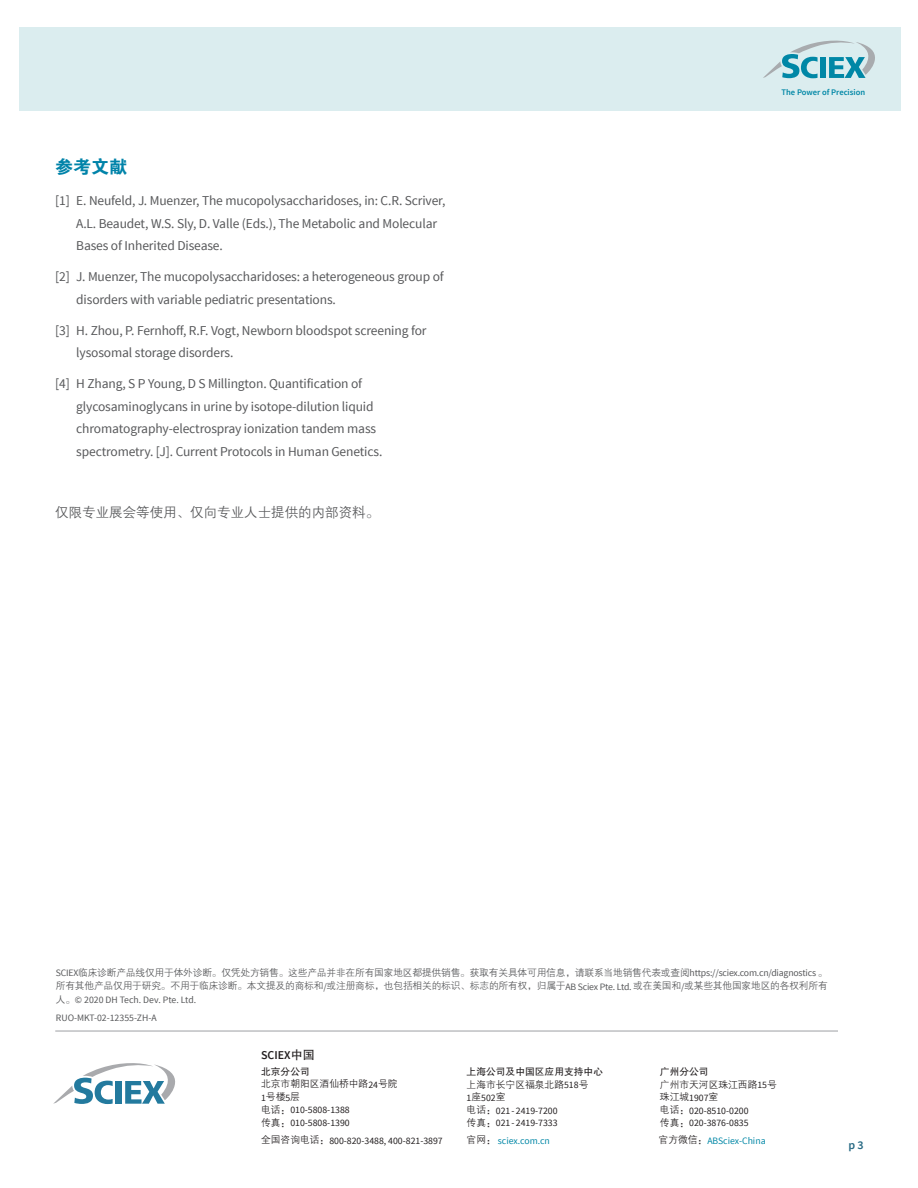
<style>
.page{position:relative;width:918px;height:1188px;background:#fff}
.page>*{position:absolute;margin:0;border:0;box-sizing:border-box;transform-origin:0 0}
.t1{font:18px "FZDHTK GBK1 0";color:#0083a9}
.t2{font:13.5px/22.5px "Source Sans Pro";letter-spacing:-.01em;color:#57585a}
.t3{font:13.5px "FZZDXK GBK1 0";color:#57585a}
.t4{font:600 12px "Source Sans Pro";color:#231f20}
.t5{font:600 12px "Source Sans Pro";color:#266983}
.t6{font:9.75px/13.5px "FZZDXK GBK1 0";letter-spacing:-.02em;color:#57585a}
.t7{font:9.75px/12.8px "Source Sans Pro";color:#231f20}
.t8{font:9.75px/12.8px "FZZDXK GBK1 0";color:#231f20}
.t9{font:9.75px/17.7px "Source Sans Pro";color:#57585a}
.t10{font:9.75px "Source Sans Pro";color:#0087a6}
.t11{font:9.75px "FZHTK GBK1 0";color:#231f20}
.t12{font:600 8.55px "Source Sans Pro";color:#0087a6}
.s1{font-family:"Source Sans Pro"}
.s2{font-family:"FZZDXK GBK1 0"}
.s3{font-family:"FZHTK GBK1 0";font-weight:400}
.s4{font-family:"FZZDXK GBK1 0";color:#231f20}
</style>
<div class="page">
<div style="left:19px;top:27px;width:881px;height:84px;background:#dbedef"></div>
<svg style="left:763px;top:41px;width:112px;height:37px"></svg>
<hr style="left:55px;top:1031px;width:783px;height:1px;background:#bebfc2">
<svg style="left:53px;top:1063px;width:122px;height:41px"></svg>
<h1 class="t1" style="left:55px;top:157px;width:74px">参考文献</h1>
<p class="t2" style="left:76px;top:190px;width:371px;text-indent:-21px">[1] E. Neufeld, J. Muenzer, The mucopolysaccharidoses, in: C.R. Scriver,<br>A.L. Beaudet, W.S. Sly, D. Valle (Eds.), The Metabolic and Molecular<br>Bases of Inherited Disease.</p>
<p class="t2" style="left:76px;top:266px;width:369px;text-indent:-21px">[2] J. Muenzer, The mucopolysaccharidoses: a heterogeneous group of disorders with variable pediatric presentations.</p>
<p class="t2" style="left:76px;top:319px;width:352px;text-indent:-21px">[3] H. Zhou, P. Fernhoff, R.F. Vogt, Newborn bloodspot screening for lysosomal storage disorders.</p>
<p class="t2" style="left:76px;top:373px;width:308px;text-indent:-21px">[4] H Zhang, S P Young, D S Millington. Quantification of glycosaminoglycans in urine by isotope-dilution liquid chromatography-electrospray ionization tandem mass spectrometry. [J]. Current Protocols in Human Genetics.</p>
<p class="t3" style="left:55px;top:505px;width:326px">仅限专业展会等使用、仅向专业人士提供的内部资料。</p>
<p class="t12" style="left:782px;top:86px;width:85px">The Power of Precision</p>
<p class="t6" style="left:56px;top:966px;width:773px"><span class="s1">SCIEX</span>临床诊断产品线仅用于体外诊断。仅凭处方销售。这些产品并非在所有国家地区都提供销售。获取有关具体可用信息，请联系当地销售代表或查阅<span class="s1">https://sciex.com.cn/diagnostics</span> 。所有其他产品仅用于研究。不用于临床诊断。本文提及的商标和<span class="s1">/</span>或注册商标，也包括相关的标识、标志的所有权，归属于<span class="s1">AB Sciex Pte. Ltd.</span> 或在美国和<span class="s1">/</span>或某些其他国家地区的各权利所有</p>
<p class="t9" style="left:56px;top:991px;width:142px"><span class="s2">人。</span>© 2020 DH Tech. Dev. Pte. Ltd.<br>RUO-MKT-02-12355-ZH-A</p>
<p class="t4" style="left:261px;top:1048px;width:55px">SCIEX<span class="s3">中国</span></p>
<p class="t11" style="left:261px;top:1066px;width:50px">北京分公司</p>
<p class="t8" style="left:261px;top:1078px;width:138px">北京市朝阳区酒仙桥中路<span class="s1">24</span>号院<br><span class="s1">1</span>号楼<span class="s1">5</span>层</p>
<p class="t7" style="left:261px;top:1104px;width:90px"><span class="s2">电话：</span>010-5808-1388<span class="s2">传真：</span>010-5808-1390</p>
<p class="t11" style="left:467px;top:1066px;width:138px">上海公司及中国区应用支持中心</p>
<p class="t8" style="left:467px;top:1078px;width:123px">上海市长宁区福泉北路<span class="s1">518</span>号</p>
<p class="t7" style="left:467px;top:1091px;width:93px">1<span class="s2">座</span>502<span class="s2">室<br>电话：</span>021 - 2419-7200<span class="s2">传真：</span>021 - 2419-7333</p>
<p class="t11" style="left:660px;top:1066px;width:50px">广州分公司</p>
<p class="t8" style="left:660px;top:1078px;width:118px">广州市天河区珠江西路<span class="s1">15</span>号珠江城<span class="s1">1907</span>室</p>
<p class="t7" style="left:660px;top:1104px;width:90px"><span class="s2">电话：</span>020-8510-0200<span class="s2">传真：</span>020-3876-0835</p>
<p class="t7" style="left:261px;top:1134px;width:183px"><span class="s2">全国咨询电话：</span>800-820-3488, 400-821-3897</p>
<p class="t10" style="left:467px;top:1134px;width:85px"><span class="s4">官网：</span> sciex.com.cn</p>
<p class="t10" style="left:659px;top:1134px;width:109px"><span class="s4">官方微信：</span>ABSciex-China</p>
<p class="t5" style="left:848px;top:1137px;width:17px">p 3</p>
</div>
